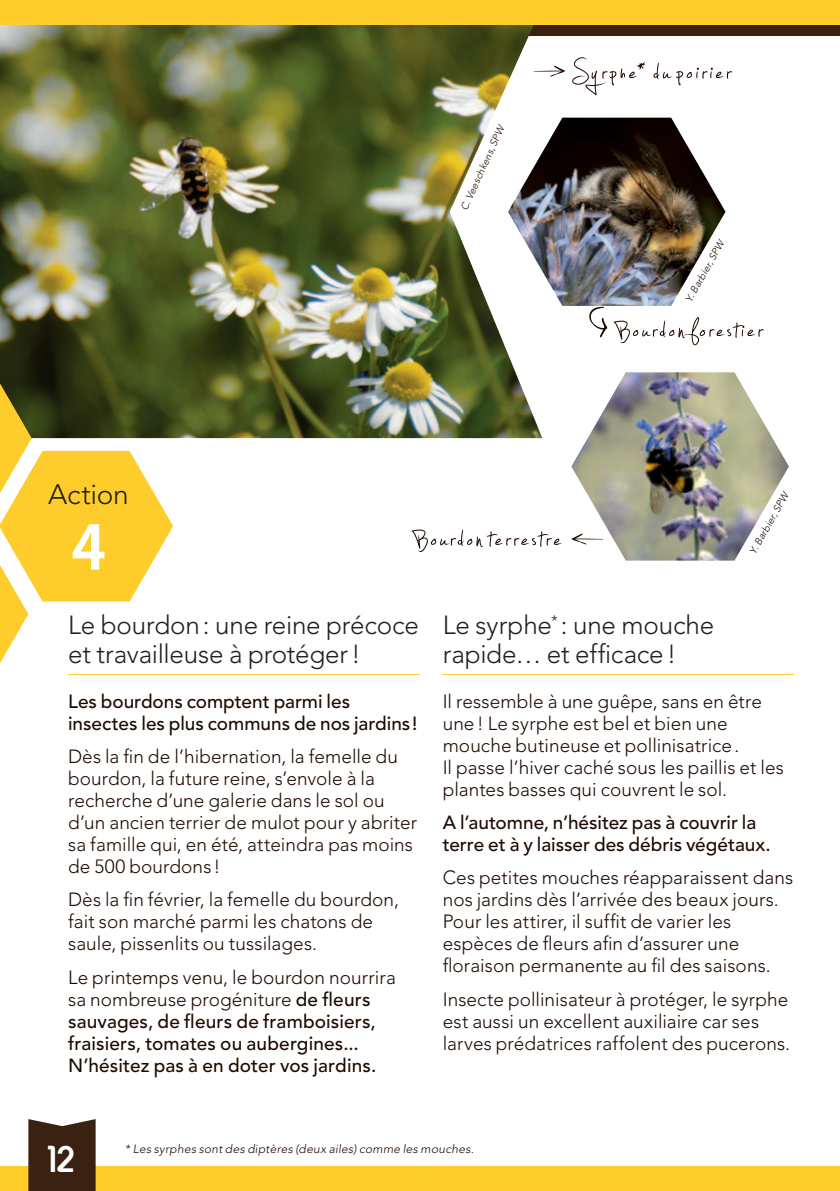
<style>
.page{position:relative;width:840px;height:1191px;background:#fff}
.page>*{position:absolute;margin:0;border:0;box-sizing:border-box;transform-origin:0 0}
.t1{font:700 60px "Koz Go Pro";color:#fff}
.t2{font:50px "Jellyka Estryas Handwriting";letter-spacing:.065em;color:#1f0b00}
.t3{font:500 39px "Horatio D";color:#fff}
.t4{font:300 28px "Avenir LT Std";letter-spacing:-.01em;color:#231f20}
.t5{font:300 26px/28.6px "Avenir LT Std";letter-spacing:-.01em;color:#231f20}
.t6{font:300 19px/22px "Avenir LT Std";letter-spacing:.005em;color:#1f0b00}
.t7{font:500 19px/22px "Avenir LT Std";color:#1f0b00}
.t8{font:300 12px "Avenir LT Std";color:#1f0b00}
.t9{font:300 10px "Avenir LT Std";color:#1f0b00}
.s1{font-weight:300}
</style>
<div class="page">
<div style="left:0;top:0;width:839px;height:35px;background:#3a2111"></div>
<img style="left:0;top:25px;width:542px;height:413px">
<svg style="left:0;top:383px;width:173px;height:280px"></svg>
<img style="left:507px;top:118px;width:218px;height:188px">
<img style="left:571px;top:372px;width:217px;height:188px">
<hr style="left:442px;top:674px;width:352px;height:1px;background:#fecd2b">
<hr style="left:68px;top:674px;width:352px;height:1px;background:#fecd2b">
<svg style="left:533px;top:66px;width:32px;height:11px"></svg>
<svg style="left:571px;top:533px;width:32px;height:11px"></svg>
<svg style="left:589px;top:307px;width:18px;height:31px"></svg>
<div style="left:0;top:1166px;width:839px;height:25px;background:#fecd2b"></div>
<svg style="left:28px;top:1119px;width:68px;height:72px;background:#452e1e"></svg>
<div style="left:0;top:0;width:839px;height:25px;background:#fecd2b"></div>
<h3 class="t4" style="left:48px;top:477px;width:82px">Action</h3>
<h1 class="t1" style="left:71px;top:509px;width:36px">4</h1>
<p class="t9" style="left:457px;top:207px;width:93px;rotate:-65deg">C. Veeschkens, SPW</p>
<h2 class="t2" style="left:571px;top:51px;width:161px">Syrphe* du poirier</h2>
<p class="t9" style="left:682px;top:298px;width:70px;rotate:-61deg">Y. Barbier, SPW</p>
<h2 class="t2" style="left:614px;top:309px;width:150px">Bourdon forestier</h2>
<h2 class="t2" style="left:412px;top:517px;width:149px">Bourdon terrestre</h2>
<p class="t9" style="left:746px;top:550px;width:70px;rotate:-61deg">Y. Barbier, SPW</p>
<h3 class="t5" style="left:68px;top:611px;width:352px">Le bourdon: une reine précoce et travailleuse à protéger!</h3>
<p class="t7" style="left:68px;top:690px;width:350px">Les bourdons comptent parmi les insectes les plus communs de nos jardins!</p>
<p class="t6" style="left:68px;top:745px;width:350px">Dès la fin de l’hibernation, la femelle du bourdon, la future reine, s’envole à la recherche d’une galerie dans le sol ou d’un ancien terrier de mulot pour y abriter sa famille qui, en été, atteindra pas moins de 500 bourdons!</p>
<p class="t6" style="left:68px;top:889px;width:332px">Dès la fin février, la femelle du bourdon, fait son marché parmi les chatons de saule, pissenlits ou tussilages.</p>
<p class="t7" style="left:68px;top:966px;width:329px"><span class="s1">Le printemps venu, le bourdon nourrira sa nombreuse progéniture</span> de fleurs sauvages, de fleurs de framboisiers, fraisiers, tomates ou aubergines...<br>N ’hésitez pas à en doter vos jardins.</p>
<h3 class="t5" style="left:442px;top:611px;width:273px">Le syrphe<sup>*</sup> : une mouche rapide… et efficace!</h3>
<p class="t6" style="left:442px;top:690px;width:342px">Il ressemble à une guêpe, sans en être une! Le syrphe est bel et bien une mouche butineuse et pollinisatrice .<br>Il passe l’hiver caché sous les paillis et les plantes basses qui couvrent le sol.</p>
<p class="t7" style="left:442px;top:812px;width:329px">A l’automne, n’hésitez pas à couvrir la terre et à y laisser des débris végétaux.</p>
<p class="t6" style="left:442px;top:867px;width:352px">Ces petites mouches réapparaissent dans nos jardins dès l’arrivée des beaux jours.<br>Pour les attirer, il suffit de varier les espèces de fleurs afin d’assurer une floraison permanente au fil des saisons.</p>
<p class="t6" style="left:442px;top:988px;width:347px">Insecte pollinisateur à protéger, le syrphe est aussi un excellent auxiliaire car ses larves prédatrices raffolent des pucerons.</p>
<h3 class="t3" style="left:47px;top:1137px;width:28px">12</h3>
<p class="t8" style="left:125px;top:1141px;width:349px">* Les syrphes sont des diptères (deux ailes)comme les mouches.</p>
</div>
